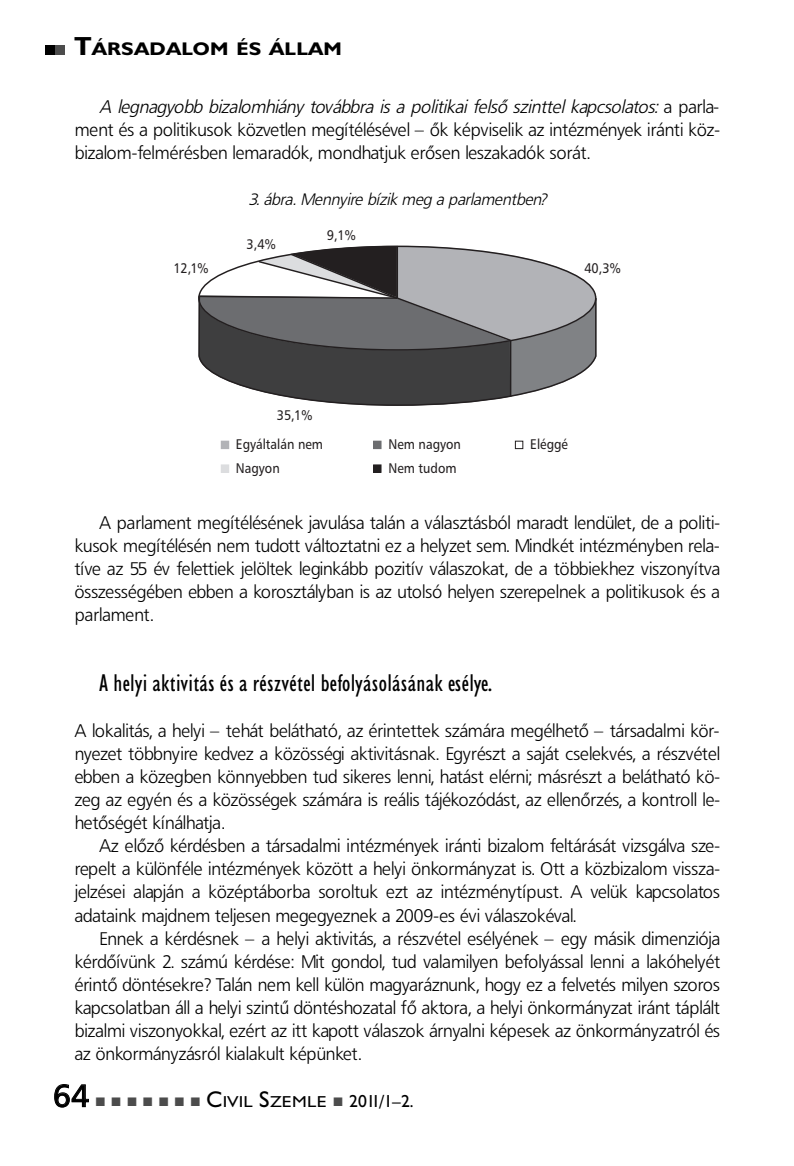
<style>
.page{position:relative;width:794px;height:1166px;background:#fff}
.page>*{position:absolute;margin:0;border:0;box-sizing:border-box;transform-origin:0 0}
.t1{font:31.5px "Humanist 777.PFL";color:#000}
.t2{font:24.5px "Humanist 521 Cn.PFL";letter-spacing:.01em;color:#000}
.t3{font:18.38px/23.1px "Humanist 777 Lt.PFL";letter-spacing:.015em;color:#000;text-align:justify}
.t4{font:18.38px "Humanist 521.PFL Bold TT";letter-spacing:.015em;color:#000;scale:1.14 1}
.t5{font:italic 16.62px "Humanist 777 Lt.PFL";letter-spacing:.015em;color:#000}
.t6{font:15.92px "Humanist 521.PFL";letter-spacing:.02em;color:#000;scale:1.14 1}
.t7{font:14px/24px "Humanist 777.PFL";color:#231f20;scale:.9 1}
.s1{font-size:26.25px}
.s2{font-style:italic}
.s3{color:#4c4c4c}
.s4{font-size:22.75px}
.s5{font-size:17.5px}
</style>
<div class="page">
<div style="left:221px;top:441px;width:8px;height:8px;background:#b2b3b7"></div>
<div style="left:373px;top:441px;width:8px;height:8px;background:#6c6d70"></div>
<div style="left:515px;top:441px;width:8px;height:8px;border:1px solid #231f20"></div>
<div style="left:221px;top:465px;width:8px;height:7px;background:#dcdddf"></div>
<div style="left:221px;top:464px;width:8px;height:9px;border:1px solid #dcdddf"></div>
<div style="left:373px;top:465px;width:8px;height:7px;background:#231f20"></div>
<div style="left:373px;top:464px;width:8px;height:9px;border:1px solid #231f20"></div>
<svg style="left:198px;top:246px;width:399px;height:160px"></svg>
<div style="left:45px;top:45px;width:10px;height:10px;background:#000"></div>
<div style="left:55px;top:45px;width:9px;height:10px;background:#4c4c4c"></div>
<svg style="left:54px;top:1084px;width:35px;height:24px"></svg>
<p class="t4" style="left:74px;top:37px;width:236px"><span class="s1">T</span>ÁRSADALOM ÉS ÁLLAM</p>
<p class="t3" style="left:74px;top:97px;width:647px;text-indent:25px"><span class="s2">A legnagyobb bizalomhiány továbbra is a politikai felső szinttel kapcsolatos:</span> a p a r l a - ment és a politikusok közvetlen megítélésével – ők képviselik az intézmények iránti köz&shy;bizalom-felmérésben lemaradók, mondhatjuk erősen leszakadók sorát.</p>
<p class="t5" style="left:249px;top:193px;width:298px">3. ábra. Mennyire bízik meg a parlamentben?</p>
<p class="t7" style="left:173px;top:258px;width:40px">12,1%</p>
<p class="t7" style="left:246px;top:233px;width:34px">3,4%</p>
<p class="t7" style="left:327px;top:224px;width:34px">9,1%</p>
<p class="t7" style="left:584px;top:257px;width:42px">40,3%</p>
<p class="t7" style="left:277px;top:405px;width:41px">35,1%</p>
<p class="t7" style="left:236px;top:433px;width:98px">Egyáltalán nem</p>
<p class="t7" style="left:236px;top:457px;width:50px">Nagyon</p>
<p class="t7" style="left:388px;top:433px;width:82px">Nem nagyon<br>Nem tudom</p>
<p class="t7" style="left:530px;top:433px;width:43px">Eléggé</p>
<p class="t3" style="left:74px;top:512px;width:647px;text-indent:25px">A parlament megítélésének javulása talán a választásból maradt lendület, de a politi&shy;kusok megítélésén nem tudott változtatni ez a helyzet sem. Mindkét intézményben rela&shy;tíve az 55 év felettiek jelöltek leginkább pozitív válaszokat, de a többiekhez viszonyítva összességében ebben a korosztályban is az utolsó helyen szerepelnek a politikusok és a parlament.</p>
<h2 class="t2" style="left:99px;top:674px;width:394px">A helyi aktivitás és a részvétel befolyásolásának esélye.</h2>
<p class="t3" style="left:74px;top:720px;width:647px">A lokalitás, a helyi – tehát belátható, az érintettek számára megélhető – társadalmi kör&shy;nyezet többnyire kedvez a közösségi aktivitásnak. Egyrészt a saját cselekvés, a részvétel ebben a közegben könnyebben tud sikeres lenni, hatást elérni; másrészt a belátható kö&shy;zeg az egyén és a közösségek számára is reális tájékozódást, az ellenőrzés, a kontroll le&shy;hetőségét kínálhatja.</p>
<p class="t3" style="left:74px;top:836px;width:647px;text-indent:25px">Az előző kérdésben a társadalmi intézmények iránti bizalom feltárását vizsgálva sze&shy;repelt a különféle intézmények között a helyi önkormányzat is. Ott a közbizalom vissza&shy;jelzései alapján a középtáborba soroltuk ezt az intézménytípust. A velük kapcsolatos adataink majdnem teljesen megegyeznek a 2009-es évi válaszokéval.</p>
<p class="t3" style="left:74px;top:928px;width:646px;text-indent:25px">Ennek a kérdésnek – a helyi aktivitás, a részvétel esélyének – egy másik dimenziója kérdőívünk 2. számú kérdése: Mit gondol, tud valamilyen befolyással lenni a lakóhelyét érintő döntésekre? Talán nem kell külön magyaráznunk, hogy ez a felvetés milyen szoros kapcsolatban áll a helyi szintű döntéshozatal fő aktora, a helyi önkormányzat iránt táplált bizalmi viszonyokkal, ezért az itt kapott válaszok árnyalni képesek az önkormányzatról és az önkormányzásról kialakult képünket.</p>
<h1 class="t1" style="left:53px;top:1083px;width:38px">64</h1>
<p class="t6" style="left:96px;top:1096px;width:281px"><span class="s3">■</span> <span class="s3">■</span> <span class="s3">■</span> <span class="s3">■</span> <span class="s3">■</span> <span class="s3">■</span> <span class="s3">■</span> <span class="s4">C</span>IVIL <span class="s4">S</span>ZEMLE <span class="s3">■</span> <span class="s5">2011/1–2.</span></p>
</div>
